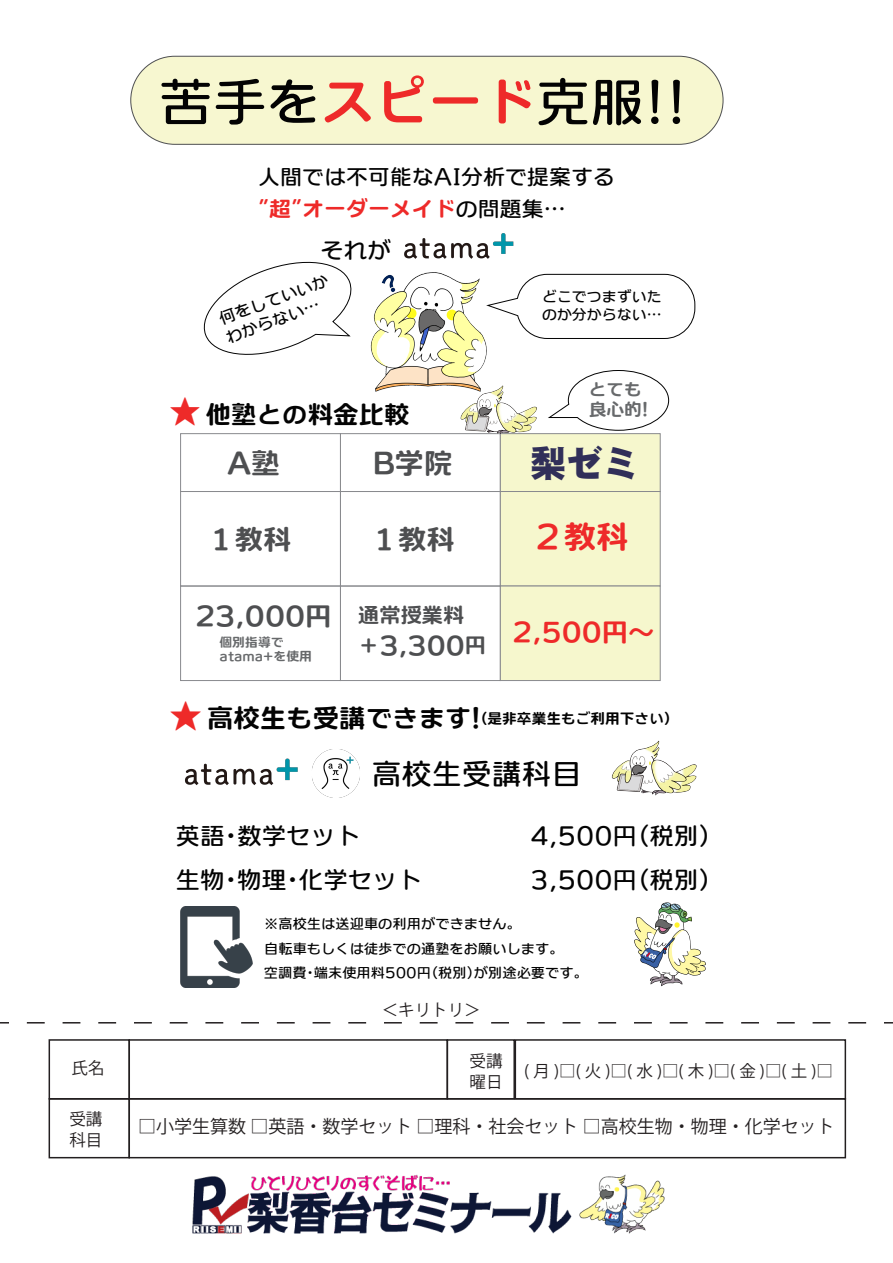
<style>
.page{position:relative;width:893px;height:1263px;background:#fff}
.page>*{position:absolute;margin:0;border:0;box-sizing:border-box;transform-origin:0 0}
.t1{font:53.85px "C4 Universal R DSP D";color:#030303}
.t2{font:37.8px "C4 Universal R DSP E 04";color:#ee2a29}
.t3{font:36.3px "DF Gothic EB WINP RKSJ H";color:#312f59}
.t4{font:32.4px "C4 Universal R DSP E 04";color:#ee2a29}
.t5{font:30px "C4 Universal R DSP D";color:#030303}
.t6{font:28.95px "C4 Universal R DSP E 04";color:#4e4f51}
.t7{font:28.35px "C4 Universal R DSP E 04";color:#4e4f51}
.t8{font:26.4px "C4 Universal R DSP E 04";color:#030303}
.t9{font:26.4px "C4 Universal R DSP E 04";color:#4e4f51}
.t10{font:26.25px "C4 Universal R DSP E 04";color:#ee2a29}
.t11{font:25.5px "C4 Universal R DSP E 04";color:#030303}
.t12{font:25.05px "C4 Universal R DSP E 04";color:#4e4f51}
.t13{font:24.6px/43.5px "C4 Universal R DSP D";color:#030303}
.t14{font:23.55px "C4 Universal R DSP D";color:#030303}
.t15{font:21.9px "C4 Universal R DSP D";color:#030303}
.t16{font:21.9px "C4 Universal R DSP E 04";color:#ee2a29}
.t17{font:21.15px "C4 Universal R DSP E 04";color:#4e4f51}
.t18{font:18px "Koz Go Pr 6 N";color:#231f20}
.t19{font:17.85px/19.5px "C4 Universal R DSP E 04";color:#67696b}
.t20{font:16.5px/21px "Koz Go Pr 6 N";color:#231f20}
.t21{font:16.5px/20px "C4 Universal R DSP D";color:#030303}
.t22{font:15px/18px "C4 Universal R DSP D";color:#030303}
.t23{font:14.7px "C4 Universal R DSP E 04";color:#030303}
.t24{font:14.25px/24.9px "C4 Universal R DSP D";color:#030303}
.t25{font:12.9px "C4 Universal R DSP E 04";color:#67696b}
.s1{font-family:"C4 Universal R DSP E 04";color:#ee2a29}
.s2{font-family:"C4 Universal R DSP D";color:#030303}
.s3{font-size:36.45px;color:#ee2a29}
.s4{font-size:21.15px}
</style>
<div class="page">
<img style="left:185px;top:758px;width:113px;height:27px">
<img style="left:312px;top:749px;width:48px;height:49px">
<img style="left:611px;top:740px;width:86px;height:56px">
<img style="left:180px;top:907px;width:73px;height:80px">
<img style="left:634px;top:902px;width:72px;height:85px">
<div style="left:180px;top:433px;width:161px;height:59px;background:#fff;border:1px solid #898a8e"></div>
<div style="left:340px;top:433px;width:161px;height:59px;background:#fff;border:1px solid #898a8e"></div>
<div style="left:180px;top:491px;width:161px;height:95px;border:1px solid #898a8e"></div>
<div style="left:340px;top:491px;width:161px;height:95px;border:1px solid #898a8e"></div>
<div style="left:180px;top:586px;width:161px;height:95px;border:1px solid #898a8e"></div>
<div style="left:340px;top:586px;width:161px;height:95px;border:1px solid #898a8e"></div>
<div style="left:500px;top:433px;width:160px;height:59px;background:#f6f7cd;border:1px solid #898a8e"></div>
<div style="left:500px;top:491px;width:160px;height:95px;background:#f6f7cd;border:1px solid #898a8e"></div>
<div style="left:500px;top:586px;width:160px;height:95px;background:#f6f7cd;border:1px solid #898a8e"></div>
<img style="left:459px;top:385px;width:81px;height:52px">
<svg style="left:548px;top:370px;width:121px;height:61px"></svg>
<img style="left:404px;top:233px;width:110px;height:26px">
<div style="left:131px;top:56px;width:592px;height:88px;background:#f7f7d0;border-radius:44px"></div>
<div style="left:130px;top:56px;width:593px;height:89px;border:1px solid #4e4f51;border-radius:44px"></div>
<svg style="left:203px;top:261px;width:149px;height:94px"></svg>
<svg style="left:488px;top:274px;width:207px;height:65px"></svg>
<img style="left:370px;top:272px;width:118px;height:122px">
<img style="left:193px;top:1174px;width:471px;height:59px">
<div style="left:49px;top:1039px;width:81px;height:60px;border:2px solid #231f20"></div>
<div style="left:128px;top:1039px;width:320px;height:60px;border:2px solid #231f20"></div>
<div style="left:447px;top:1039px;width:68px;height:60px;border:2px solid #231f20"></div>
<div style="left:515px;top:1039px;width:331px;height:60px;border:2px solid #231f20"></div>
<div style="left:49px;top:1098px;width:81px;height:60px;border:2px solid #231f20"></div>
<div style="left:128px;top:1098px;width:718px;height:60px;border:2px solid #231f20"></div>
<svg style="left:27px;top:1022px;width:840px;height:1px"></svg>
<h1 class="t1" style="left:159px;top:75px;width:530px">苦手を<span class="s1">スピード</span>克服!!</h1>
<h3 class="t15" style="left:258px;top:166px;width:358px">人間では不可能なAI分析で提案する</h3>
<h3 class="t16" style="left:258px;top:194px;width:309px">”超”オーダーメイド<span class="s2">の問題集…</span></h3>
<h3 class="t14" style="left:320px;top:238px;width:72px">それが</h3>
<p class="t21" style="left:216px;top:309px;width:117px;rotate:-20deg">何をしていいかわからない…</p>
<h3 class="t11" style="left:167px;top:397px;width:244px"><span class="s3">★</span>他塾との料金比較</h3>
<p class="t22" style="left:542px;top:287px;width:121px">どこでつまずいたのか分からない…</p>
<p class="t19" style="left:589px;top:382px;width:61px">とても良心的!</p>
<h3 class="t6" style="left:227px;top:445px;width:55px">A塾</h3>
<h3 class="t6" style="left:373px;top:445px;width:82px">B学院</h3>
<h3 class="t3" style="left:530px;top:445px;width:110px">梨ゼミ</h3>
<h3 class="t7" style="left:207px;top:521px;width:86px">１教科</h3>
<h3 class="t9" style="left:195px;top:599px;width:138px">23,000円</h3>
<p class="t25" style="left:219px;top:634px;width:66px">個別指導で</p>
<p class="t25" style="left:219px;top:648px;width:94px">atama+を使用</p>
<h3 class="t7" style="left:370px;top:521px;width:86px">１教科</h3>
<h3 class="t4" style="left:531px;top:516px;width:99px">２教科</h3>
<h3 class="t17" style="left:358px;top:601px;width:108px">通常授業料</h3>
<h3 class="t12" style="left:358px;top:629px;width:129px"><span class="s4">＋</span>3,300<span class="s4">円</span></h3>
<h3 class="t10" style="left:512px;top:615px;width:144px">2,500円～</h3>
<h2 class="t2" style="left:167px;top:691px;width:39px">★</h2>
<p class="t23" style="left:480px;top:709px;width:193px">(是非卒業生もご利用下さい)</p>
<h3 class="t8" style="left:207px;top:701px;width:275px">高校生も受講できます!</h3>
<h3 class="t5" style="left:372px;top:759px;width:211px">高校生受講科目</h3>
<h3 class="t13" style="left:176px;top:814px;width:248px">英語・数学セット<br>生物・物理・化学セット</h3>
<h3 class="t13" style="left:530px;top:814px;width:194px">4,500円（税別）<br>3,500円（税別）</h3>
<p class="t24" style="left:264px;top:911px;width:301px">※高校生は送迎車の利用ができません。<br>自転車もしくは徒歩での通塾をお願いします。</p>
<p class="t24" style="left:264px;top:960px;width:326px">空調費・端末使用料500円（税別）が別途必要です。</p>
<p class="t20" style="left:382px;top:1000px;width:101px">＜キリトリ＞</p>
<p class="t20" style="left:72px;top:1058px;width:34px">氏名</p>
<p class="t20" style="left:470px;top:1051px;width:34px">受講曜日</p>
<p class="t20" style="left:69px;top:1109px;width:34px">受講科目</p>
<p class="t20" style="left:524px;top:1061px;width:310px">(月)□(火)□(水)□(木)□(金)□(土)□</p>
<p class="t18" style="left:138px;top:1116px;width:698px">□小学生算数 □英語・数学セット □理科・社会セット □高校生物・物理・化学セット</p>
</div>
